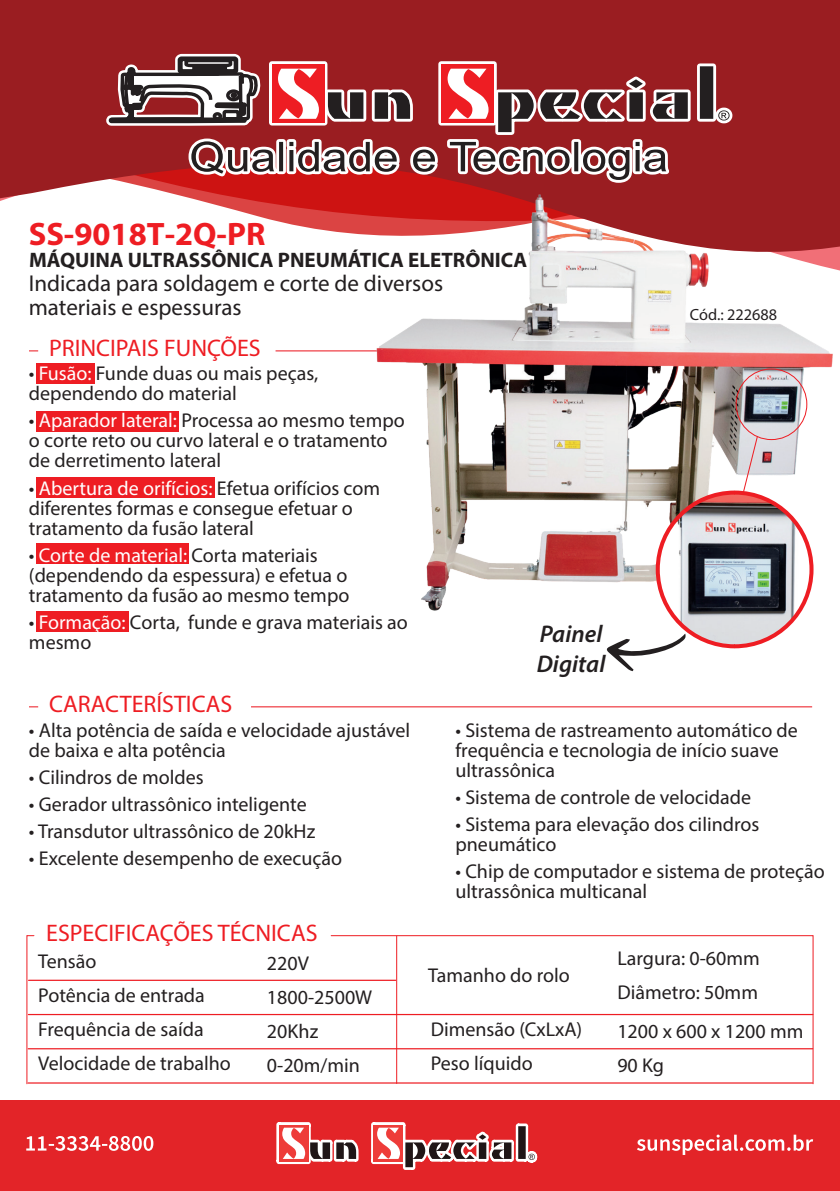
<style>
.page{position:relative;width:840px;height:1191px;background:#fff}
.page>*{position:absolute;margin:0;border:0;box-sizing:border-box;transform-origin:0 0}
.t1{font:700 32.6px "Myriad Pro";color:#ee1d23}
.t2{font:italic 600 24.2px/29px "Myriad Pro";color:#231f20}
.t3{font:24px "Myriad Pro";color:#ee1d23}
.t4{font:23px/23.2px "Myriad Pro";color:#231f20}
.t5{font:700 21px "Myriad Pro";color:#231f20}
.t6{font:20px/20px "Myriad Pro";color:#231f20}
.t7{font:16.2px "Myriad Pro";color:#231f20}
.s1{color:#fff}
</style>
<div class="page">
<div style="left:36px;top:363px;width:58px;height:20px;background:#ee1d23"></div>
<div style="left:36px;top:411px;width:142px;height:20px;background:#ee1d23"></div>
<div style="left:36px;top:477px;width:178px;height:20px;background:#ee1d23"></div>
<div style="left:36px;top:543px;width:152px;height:20px;background:#ee1d23"></div>
<div style="left:36px;top:611px;width:92px;height:20px;background:#ee1d23"></div>
<svg style="left:0;top:0;width:839px;height:271px;fill:#9a1d21"></svg>
<svg style="left:103px;top:19px;width:634px;height:168px;background:#a24446"></svg>
<div style="left:230px;top:92px;width:7px;height:6px;border:3px solid #231f20;border-radius:50%"></div>
<svg style="left:111px;top:117px;width:130px;height:4px"></svg>
<hr style="left:29px;top:979px;width:366px;height:2px;background:#ee1d23">
<hr style="left:28px;top:1014px;width:784px;height:1px;background:#ee1d23">
<hr style="left:28px;top:1048px;width:784px;height:1px;background:#ee1d23">
<hr style="left:28px;top:1082px;width:784px;height:1px;background:#ee1d23">
<svg style="left:330px;top:935px;width:483px;height:149px"></svg>
<svg style="left:26px;top:935px;width:9px;height:149px"></svg>
<hr style="left:251px;top:706px;width:560px;height:1px;background:#ec1d26">
<hr style="left:275px;top:350px;width:268px;height:1px;background:#ec1d26">
<div style="left:0;top:1099px;width:839px;height:92px;background:#e32428"></div>
<svg style="left:276px;top:1122px;width:261px;height:47px"></svg>
<svg style="left:26px;top:1136px;width:127px;height:14px"></svg>
<svg style="left:637px;top:1134px;width:175px;height:21px"></svg>
<hr style="left:396px;top:935px;width:1px;height:148px;background:#ee1d23">
<img style="left:368px;top:193px;width:470px;height:418px">
<img style="left:657px;top:492px;width:154px;height:154px">
<div style="left:655px;top:490px;width:158px;height:158px;border:4px solid #ee1d23;border-radius:77px"></div>
<div style="left:735px;top:368px;width:71px;height:72px;border:1px solid #ee1d23;border-radius:50%"></div>
<svg style="left:741px;top:435px;width:17px;height:59px"></svg>
<svg style="left:606px;top:633px;width:80px;height:38px"></svg>
<h1 class="t1" style="left:29px;top:212px;width:238px">SS-9018T-2Q-PR</h1>
<p class="t5" style="left:29px;top:246px;width:499px">MÁQUINA ULTRASSÔNICA PNEUMÁTICA ELETRÔNICA</p>
<p class="t4" style="left:29px;top:272px;width:415px">Indicada para soldagem e corte de diversos materiais e espessuras</p>
<p class="t3" style="left:49px;top:333px;width:213px">PRINCIPAIS FUNÇÕES</p>
<p class="t6" style="left:29px;top:363px;width:290px">• <span class="s1">Fusão:</span> Funde duas ou mais peças, dependendo do material</p>
<p class="t6" style="left:29px;top:410px;width:377px">• <span class="s1">Aparador lateral:</span> Processa ao mesmo tempo o corte reto ou curvo lateral e o tratamento de derretimento lateral</p>
<p class="t6" style="left:29px;top:477px;width:352px">• <span class="s1">Abertura de orifícios:</span> Efetua orifícios com diferentes formas e consegue efetuar o tratamento da fusão lateral</p>
<p class="t6" style="left:29px;top:544px;width:322px">• <span class="s1">Corte de material:</span> Corta materiais (dependendo da espessura) e efetua o tratamento da fusão ao mesmo tempo</p>
<p class="t6" style="left:29px;top:611px;width:380px">• <span class="s1">Formação:</span> Corta, funde e grava materiais ao mesmo</p>
<p class="t3" style="left:49px;top:689px;width:185px">CARACTERÍSTICAS</p>
<p class="t2" style="left:536px;top:619px;width:70px">Painel<br>Digital</p>
<p class="t7" style="left:689px;top:304px;width:89px">Cód.: 222688</p>
<p class="t6" style="left:29px;top:719px;width:382px">• Alta potência de saída e velocidade ajustável de baixa e alta potência</p>
<p class="t6" style="left:29px;top:766px;width:176px">• Cilindros de moldes</p>
<p class="t6" style="left:29px;top:793px;width:279px">• Gerador ultrassônico inteligente</p>
<p class="t6" style="left:29px;top:820px;width:288px">• Transdutor ultrassônico de 20kHz</p>
<p class="t6" style="left:29px;top:847px;width:314px">• Excelente desempenho de execução</p>
<p class="t3" style="left:46px;top:918px;width:273px">ESPECIFICAÇÕES TÉCNICAS</p>
<p class="t6" style="left:38px;top:943px;width:194px;line-height:34px">Tensão<br>Potência de entrada<br>Frequência de saída<br>Velocidade de trabalho</p>
<p class="t6" style="left:267px;top:946px;width:107px;line-height:34px">220V<br>1800-2500W<br>20Khz<br>0-20m/min</p>
<p class="t6" style="left:455px;top:719px;width:344px">• Sistema de rastreamento automático de frequência e tecnologia de início suave ultrassônica</p>
<p class="t6" style="left:455px;top:786px;width:297px">• Sistema de controle de velocidade</p>
<p class="t6" style="left:455px;top:813px;width:305px">• Sistema para elevação dos cilindros pneumático</p>
<p class="t6" style="left:455px;top:860px;width:370px">• Chip de computador e sistema de proteção ultrassônica multicanal</p>
<p class="t6" style="left:428px;top:964px;width:143px">Tamanho do rolo</p>
<p class="t6" style="left:430px;top:1011px;width:153px;line-height:34px">Dimensão (CxLxA)<br>Peso líquido</p>
<p class="t6" style="left:617px;top:940px;width:144px;line-height:34px">Largura: 0-60mm<br>Diâmetro: 50mm</p>
<p class="t6" style="left:617px;top:1014px;width:187px;line-height:34px">1200 x 600 x 1200 mm<br>90 Kg</p>
</div>
